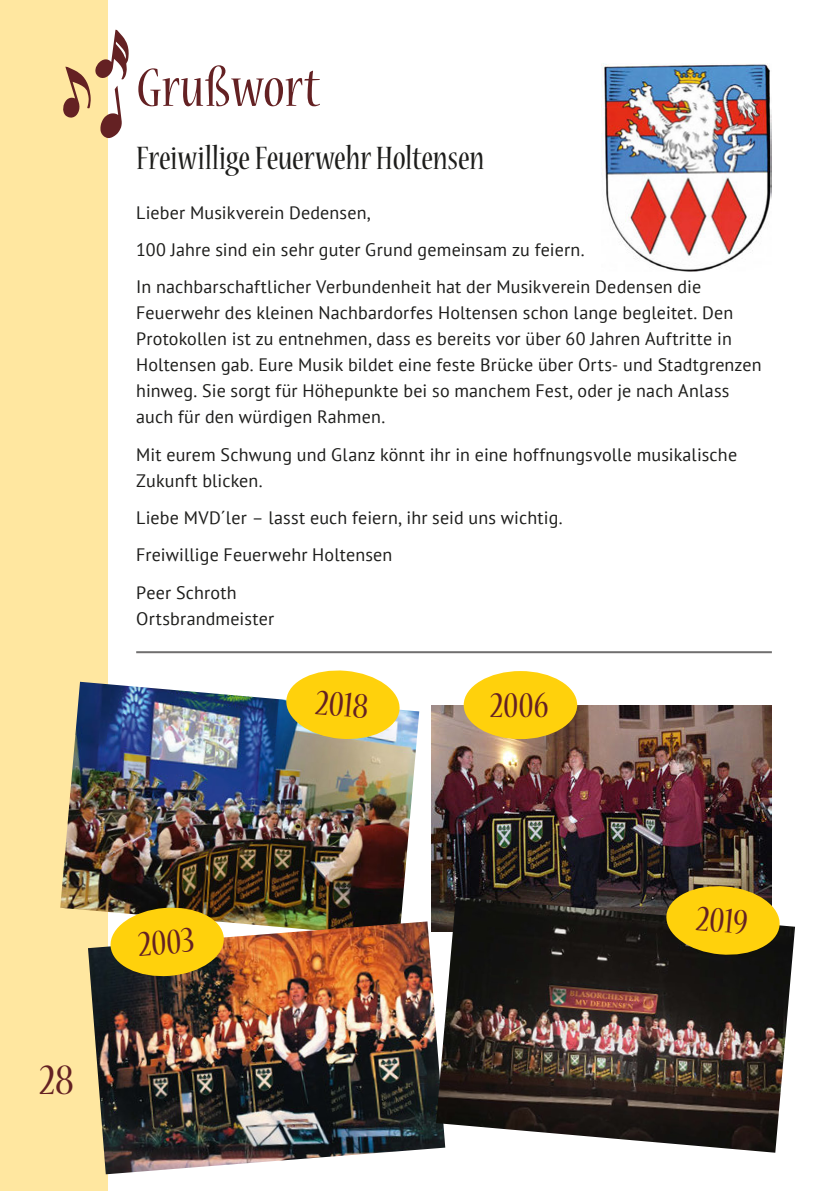
<style>
.page{position:relative;width:840px;height:1191px;background:#fff}
.page>*{position:absolute;margin:0;border:0;box-sizing:border-box;transform-origin:0 0}
.t1{font:condensed 60px "Nueva Std";color:#642123}
.t2{font:condensed 48px "Nueva Std";color:#642123}
.t3{font:condensed 40px "Nueva Std";color:#642123}
.t4{font:condensed 36px "Nueva Std";letter-spacing:-.005em;color:#1d1d1b}
.t5{font:18px/26px "PT Sans";letter-spacing:.01em;color:#1d1d1b}
</style>
<div class="page">
<div style="left:0;top:0;width:108px;height:1191px;background:#ffe7a0"></div>
<svg style="left:63px;top:30px;width:66px;height:108px"></svg>
<img style="left:601px;top:64px;width:170px;height:208px">
<img style="left:60px;top:682px;width:359px;height:239px">
<svg style="left:284px;top:670px;width:117px;height:71px;background:#edcf42"></svg>
<img style="left:88px;top:921px;width:348px;height:253px">
<svg style="left:109px;top:905px;width:116px;height:73px;background:#d1ad1d"></svg>
<img style="left:431px;top:705px;width:340px;height:227px">
<div style="left:463px;top:671px;width:114px;height:68px;background:#ffd10c;border-radius:50%"></div>
<img style="left:436px;top:897px;width:358px;height:255px">
<svg style="left:664px;top:883px;width:116px;height:74px;background:#c5a317"></svg>
<hr style="left:136px;top:651px;width:635px;height:2px;background:#706f6f">
<h1 class="t1" style="left:136px;top:61px;width:185px">Grußwort</h1>
<h3 class="t4" style="left:136px;top:142px;width:349px">Freiwillige Feuerwehr Holtensen</h3>
<p class="t5" style="left:136px;top:193px;width:566px;line-height:37.4px">Lieber Musikverein Dedensen,<br>100 Jahre sind ein sehr guter Grund gemeinsam zu feiern.<br>In nachbarschaftlicher Verbundenheit hat der Musikverein Dedensen die</p>
<p class="t5" style="left:136px;top:299px;width:626px">Feuerwehr des kleinen Nachbardorfes Holtensen schon lange begleitet. Den Protokollen ist zu entnehmen, dass es bereits vor über 60 Jahren Auftritte in Holtensen gab. Eure Musik bildet eine feste Brücke über Orts- und Stadtgrenzen hinweg. Sie sorgt für Höhepunkte bei so manchem Fest, oder je nach Anlass auch für den würdigen Rahmen.</p>
<p class="t5" style="left:136px;top:441px;width:602px">Mit eurem Schwung und Glanz könnt ihr in eine hoffnungsvolle musikalische<br>Zukunft blicken.</p>
<p class="t5" style="left:136px;top:498px;width:427px;line-height:37.4px">Liebe MVD´ler – lasst euch feiern, ihr seid uns wichtig.<br>Freiwillige Feuerwehr Holtensen<br>Peer Schroth</p>
<p class="t5" style="left:136px;top:605px;width:139px">Ortsbrandmeister</p>
<h3 class="t3" style="left:317px;top:684px;width:54px;rotate:5deg">2018</h3>
<h3 class="t3" style="left:490px;top:686px;width:60px">2006</h3>
<h2 class="t2" style="left:40px;top:1057px;width:35px">28</h2>
<h3 class="t3" style="left:137px;top:926px;width:58px;rotate:-5deg">2003</h3>
<h3 class="t3" style="left:698px;top:899px;width:53px;rotate:5deg">2019</h3>
</div>
